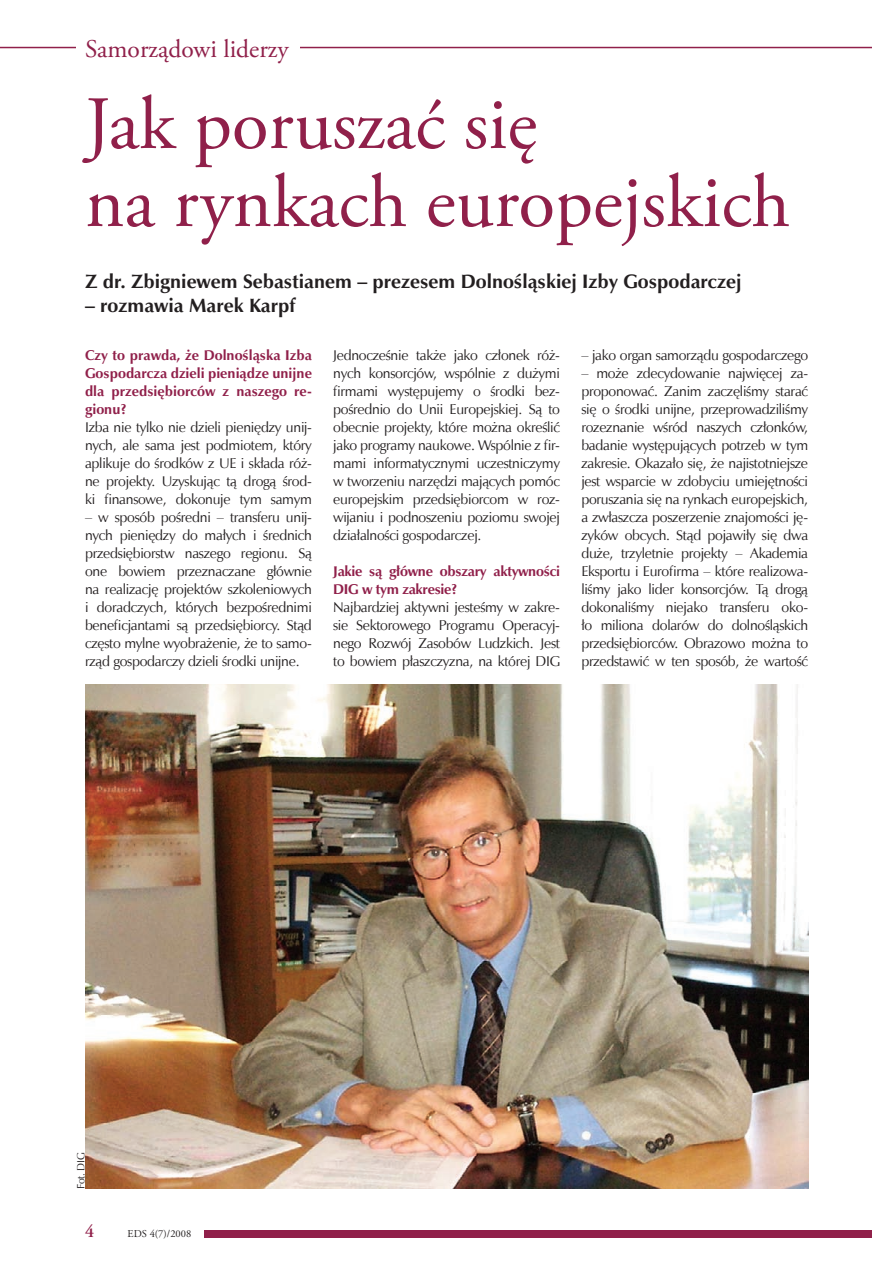
<style>
.page{position:relative;width:872px;height:1263px;background:#fff}
.page>*{position:absolute;margin:0;border:0;box-sizing:border-box;transform-origin:0 0}
.t1{font:75px/78px "Adobe Garamond Pro";color:#90204a}
.t2{font:25.5px "Adobe Garamond Pro";color:#90204a}
.t3{font:700 19.5px "Zapf Humnst EU";color:#231f20}
.t4{font:14.25px/18px "Zapf Humnst EU";letter-spacing:-.02em;color:#231f20;text-align:justify}
.t5{font:10.5px "Adobe Garamond Pro";color:#231f20}
.t6{font:10.5px "Zapf Humnst EU";letter-spacing:-.02em;color:#231f20}
.s1{font-weight:700;color:#90204a}
</style>
<div class="page">
<hr style="left:0;top:47px;width:872px;height:1px;background:#90204a">
<div style="left:77px;top:38px;width:223px;height:19px;background:#fff"></div>
<div style="left:204px;top:1230px;width:668px;height:7px;background:#90204a"></div>
<img style="left:85px;top:684px;width:723px;height:504px">
<p class="t2" style="left:85px;top:33px;width:205px">Samorządowi liderzy</p>
<p class="t1" style="left:85px;top:88px;width:706px">Jak poruszać się<br>na rynkach europejskich</p>
<p class="t3" style="left:85px;top:269px;width:658px">Z dr. Zbigniewem Sebastianem – prezesem Dolnośląskiej Izby Gospodarczej</p>
<p class="t3" style="left:85px;top:293px;width:212px">– rozmawia Marek Karpf</p>
<p class="t4" style="left:85px;top:347px;width:228px;text-align:left"><span class="s1">Czy to prawda, że Dolnośląska Izba Gospodarcza dzieli pieniądze unijne dla przedsiębiorców z naszego re&shy;gionu?<br></span>Izba nie tylko nie dzieli pieniędzy unij&shy;nych, ale sama jest podmiotem, który aplikuje do środków z UE i składa róż&shy;ne projekty. Uzyskując tą drogą środ&shy;ki finansowe, dokonuje tym samym</p>
<p class="t4" style="left:85px;top:509px;width:228px">– w sposób pośredni – transferu unij&shy;nych pieniędzy do małych i średnich przedsiębiorstw naszego regionu. Są one bowiem przeznaczane głównie na realizację projektów szkoleniowych i doradczych, których bezpośrednimi beneficjantami są przedsiębiorcy. Stąd często mylne wyobrażenie, że to samo&shy;rząd gospodarczy dzieli środki unijne.</p>
<p class="t4" style="left:333px;top:347px;width:228px">Jednocześnie także jako członek róż&shy;nych konsorcjów, wspólnie z dużymi firmami występujemy o środki bez&shy;pośrednio do Unii Europejskiej. Są to obecnie projekty, które można określić jako programy naukowe. Wspólnie z fir&shy;mami informatycznymi uczestniczymy w tworzeniu narzędzi mających pomóc europejskim przedsiębiorcom w roz&shy;wijaniu i podnoszeniu poziomu swojej działalności gospodarczej.</p>
<p class="t4" style="left:333px;top:563px;width:228px;text-align:left"><span class="s1">Jakie są główne obszary aktywności DIG w tym zakresie?<br></span>Najbardziej aktywni jesteśmy w zakre&shy;sie Sektorowego Programu Operacyj&shy;nego Rozwój Zasobów Ludzkich. Jest to bowiem płaszczyzna, na której DIG</p>
<p class="t4" style="left:581px;top:347px;width:228px">– jako organ samorządu gospodarczego</p>
<p class="t4" style="left:581px;top:365px;width:228px">– może zdecydowanie najwięcej za&shy;proponować. Zanim zaczęliśmy starać się o środki unijne, przeprowadziliśmy rozeznanie wśród naszych członków, badanie występujących potrzeb w tym zakresie. Okazało się, że najistotniejsze jest wsparcie w zdobyciu umiejętności poruszania się na rynkach europejskich, a zwłaszcza poszerzenie znajomości ję&shy;zyków obcych. Stąd pojawiły się dwa duże, trzyletnie projekty – Akademia Eksportu i Eurofirma – które realizowa&shy;liśmy jako lider konsorcjów. Tą drogą dokonaliśmy niejako transferu oko&shy;ło miliona dolarów do dolnośląskich przedsiębiorców. Obrazowo można to przedstawić w ten sposób, że wartość</p>
<p class="t6" style="left:74px;top:1189px;width:38px;rotate:-90deg">Fot. DIG</p>
<p class="t5" style="left:128px;top:1228px;width:65px">EDS 4(7)/2008</p>
</div>
